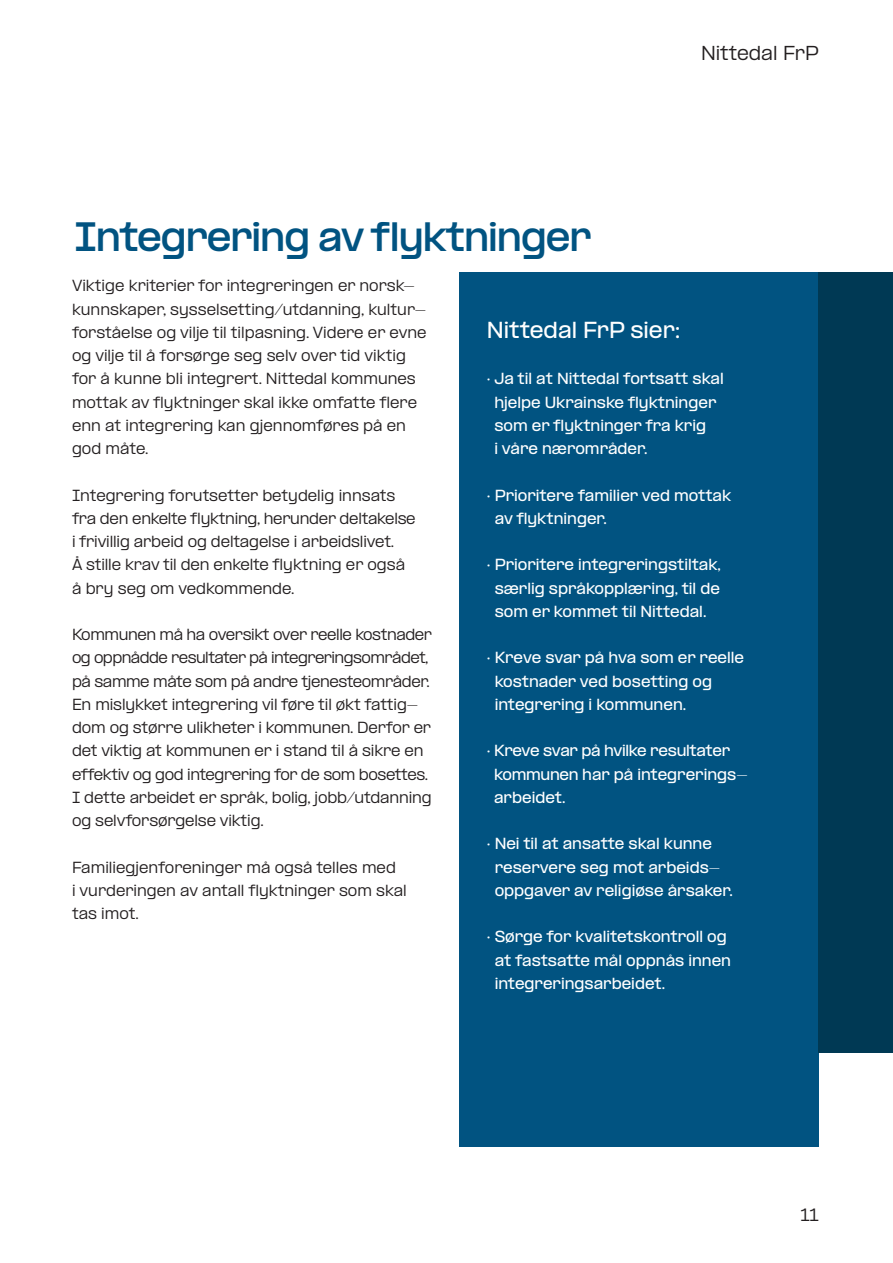
<style>
.page{position:relative;width:893px;height:1263px;background:#fff}
.page>*{position:absolute;margin:0;border:0;box-sizing:border-box;transform-origin:0 0}
.t1{font:700 semi-expanded 34.5px "PP Formula";letter-spacing:-.03em;color:#015381}
.t2{font:600 semi-expanded 19.5px "PP Formula";color:#fff}
.t3{font:semi-expanded 16.95px "PP Formula";color:#231f20}
.t4{font:semi-expanded 15px "PP Formula";color:#231f20}
.t5{font:semi-expanded 13.5px/23.2px "PP Formula";letter-spacing:-.01em;color:#231f20}
.t6{font:600 semi-expanded 13.5px/23.2px "PP Formula";color:#fff}
.t7{font:semi-expanded 13.5px/23.2px "PP Formula";letter-spacing:-.03em;color:#231f20}
.t8{font:600 semi-expanded 13.5px/23.2px "PP Formula";letter-spacing:-.02em;color:#fff}
</style>
<div class="page">
<div style="left:459px;top:272px;width:360px;height:875px;background:#015381"></div>
<div style="left:818px;top:272px;width:75px;height:780px;background:#003954"></div>
<p class="t3" style="left:701px;top:43px;width:119px">Nittedal FrP</p>
<h1 class="t1" style="left:75px;top:215px;width:519px">Integrering av flyktninger</h1>
<p class="t5" style="left:72px;top:274px;width:356px">Viktige kriterier for integreringen er norsk&shy;kunnskaper, sysselsetting/utdanning, kultur&shy;forståelse og vilje til tilpasning. Videre er evne og vilje til å forsørge seg selv over tid viktig for å kunne bli integrert. Nittedal kommunes mottak av flyktninger skal ikke omfatte flere enn at integrering kan gjennomføres på en god måte.</p>
<p class="t5" style="left:72px;top:483px;width:345px">Integrering forutsetter betydelig innsats fra den enkelte flyktning, herunder deltakelse i frivillig arbeid og deltagelse i arbeidslivet.<br>Å stille krav til den enkelte flyktning er også å bry seg om vedkommende.</p>
<p class="t7" style="left:72px;top:623px;width:362px">Kommunen må ha oversikt over reelle kostnader og oppnådde resultater på integreringsområdet, på samme måte som på andre tjenesteområder.<br>En mislykket integrering vil føre til økt fattig&shy;dom og større ulikheter i kommunen. Derfor er det viktig at kommunen er i stand til å sikre en effektiv og god integrering for de som bosettes.<br>I dette arbeidet er språk, bolig, jobb/utdanning og selvforsørgelse viktig.</p>
<p class="t5" style="left:72px;top:855px;width:336px">Familiegjenforeninger må også telles med<br>i vurderingen av antall flyktninger som skal tas imot.</p>
<h2 class="t2" style="left:487px;top:317px;width:195px">Nittedal FrP sier:</h2>
<p class="t6" style="left:494px;top:367px;width:231px;text-indent:-7px">· Ja til at Nittedal fortsatt skal hjelpe Ukrainske flyktninger som er flyktninger fra krig<br>i våre nærområder.</p>
<p class="t6" style="left:495px;top:483px;width:238px;text-indent:-8px">· Prioritere familier ved mottak av flyktninger.</p>
<p class="t6" style="left:487px;top:553px;width:236px;text-align:center">· Prioritere integreringstiltak, særlig språkopplæring, til de som er kommet til Nittedal.</p>
<p class="t6" style="left:495px;top:646px;width:251px;text-indent:-8px">· Kreve svar på hva som er reelle kostnader ved bosetting og integrering i kommunen.</p>
<p class="t8" style="left:494px;top:739px;width:255px;text-indent:-7px">· Kreve svar på hvilke resultater kommunen har på integrerings&shy;arbeidet.</p>
<p class="t6" style="left:495px;top:832px;width:240px;text-indent:-8px">· Nei til at ansatte skal kunne reservere seg mot arbeids&shy;oppgaver av religiøse årsaker.</p>
<p class="t6" style="left:495px;top:925px;width:238px;text-indent:-8px">· Sørge for kvalitetskontroll og at fastsatte mål oppnås innen integreringsarbeidet.</p>
<p class="t4" style="left:800px;top:1206px;width:20px">11</p>
</div>
